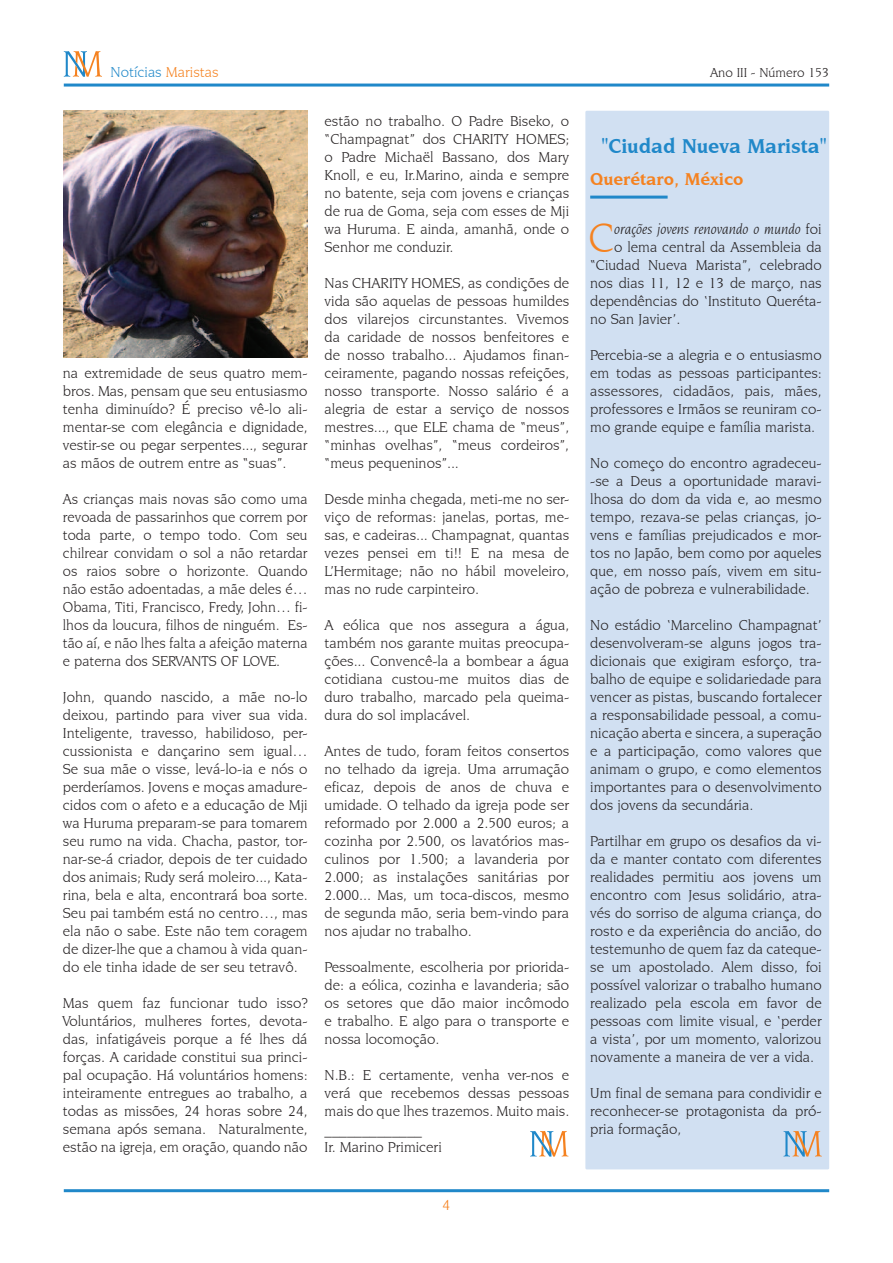
<style>
.page{position:relative;width:893px;height:1263px;background:#fff}
.page>*{position:absolute;margin:0;border:0;box-sizing:border-box;transform-origin:0 0}
.t1{font:italic 42.6px "Novarese IT Cby BT";color:#f58220}
.t2{font:700 21px "Novarese IT Cby BT";color:#2088c9}
.t3{font:700 18px "Novarese IT Cby BT";color:#f58220}
.t4{font:15px/18px "Novarese IT Cby BT";color:#231f20;text-align:justify}
.t5{font:italic 15px "Novarese IT Cby BT";color:#231f20}
.t6{font:15px "Novarese IT Cby BT";color:#2088c9}
.t7{font:15px "Novarese IT Cby BT";color:#f58220}
.t8{font:13.5px "Novarese IT Cby BT";color:#231f20}
.s1{color:#f58220}
.s2{font-style:normal}
</style>
<div class="page">
<hr style="left:64px;top:1189px;width:765px;height:3px;background:#2088c9">
<hr style="left:64px;top:84px;width:765px;height:3px;background:#2088c9">
<svg style="left:64px;top:51px;width:38px;height:26px"></svg>
<svg style="left:530px;top:1131px;width:38px;height:25px"></svg>
<div style="left:585px;top:111px;width:244px;height:1058px;background:#d1e0f2"></div>
<hr style="left:590px;top:196px;width:78px;height:3px;background:#2088c9">
<svg style="left:784px;top:1131px;width:38px;height:25px"></svg>
<img style="left:64px;top:111px;width:243px;height:246px">
<p class="t6" style="left:111px;top:63px;width:110px">Notícias <span class="s1">Maristas</span></p>
<p class="t8" style="left:710px;top:64px;width:121px">Ano III - Número 153</p>
<p class="t4" style="left:63px;top:364px;width:246px">na extremidade de seus quatro mem&shy;bros. Mas, pensam que seu entusiasmo tenha diminuído? É preciso vê-lo ali&shy;mentar-se com elegância e dignidade, vestir-se ou pegar serpentes..., segurar as mãos de outrem entre as “suas”.</p>
<p class="t4" style="left:63px;top:490px;width:246px">As crianças mais novas são como uma revoada de passarinhos que correm por toda parte, o tempo todo. Com seu chilrear convidam o sol a não retardar os raios sobre o horizonte. Quando não estão adoentadas, a mãe deles é… Obama, Titi, Francisco, Fredy, John… fi&shy;lhos da loucura, filhos de ninguém. Es&shy;tão aí, e não lhes falta a afeição materna e paterna dos SERVANTS OF LOVE.</p>
<p class="t4" style="left:63px;top:688px;width:246px">John, quando nascido, a mãe no-lo deixou, partindo para viver sua vida.<br>Inteligente, travesso, habilidoso, per&shy;cussionista e dançarino sem igual… Se sua mãe o visse, levá-lo-ia e nós o perderíamos. Jovens e moças amadure&shy;cidos com o afeto e a educação de Mji wa Huruma preparam-se para tomarem seu rumo na vida. Chacha, pastor, tor&shy;nar-se-á criador, depois de ter cuidado dos animais; Rudy será moleiro..., Kata&shy;rina, bela e alta, encontrará boa sorte.<br>Seu pai também está no centro…, mas ela não o sabe. Este não tem coragem de dizer-lhe que a chamou à vida quan&shy;do ele tinha idade de ser seu tetravô.</p>
<p class="t4" style="left:63px;top:994px;width:246px">Mas quem faz funcionar tudo isso?<br>Voluntários, mulheres fortes, devota&shy;das, infatigáveis porque a fé lhes dá forças. A caridade constitui sua princi&shy;pal ocupação. Há voluntários homens: inteiramente entregues ao trabalho, a todas as missões, 24 horas sobre 24, semana após semana. Naturalmente, estão na igreja, em oração, quando não</p>
<p class="t4" style="left:325px;top:112px;width:246px">estão no trabalho. O Padre Biseko, o “Champagnat” dos CHARITY HOMES; o Padre Michaël Bassano, dos Mary Knoll, e eu, Ir.Marino, ainda e sempre no batente, seja com jovens e crianças de rua de Goma, seja com esses de Mji wa Huruma. E ainda, amanhã, onde o Senhor me conduzir.</p>
<p class="t4" style="left:325px;top:274px;width:246px">Nas CHARITY HOMES, as condições de vida são aquelas de pessoas humildes dos vilarejos circunstantes. Vivemos da caridade de nossos benfeitores e de nosso trabalho... Ajudamos finan&shy;ceiramente, pagando nossas refeições, nosso transporte. Nosso salário é a alegria de estar a serviço de nossos mestres..., que ELE chama de “meus”, “minhas ovelhas”, “meus cordeiros”, “meus pequeninos”...</p>
<p class="t4" style="left:325px;top:490px;width:246px">Desde minha chegada, meti-me no ser&shy;viço de reformas: janelas, portas, me&shy;sas, e cadeiras... Champagnat, quantas vezes pensei em ti!! E na mesa de L’Hermitage; não no hábil moveleiro, mas no rude carpinteiro.</p>
<p class="t4" style="left:325px;top:616px;width:246px">A eólica que nos assegura a água, também nos garante muitas preocupa&shy;ções... Convencê-la a bombear a água cotidiana custou-me muitos dias de duro trabalho, marcado pela queima&shy;dura do sol implacável.</p>
<p class="t4" style="left:325px;top:742px;width:246px">Antes de tudo, foram feitos consertos no telhado da igreja. Uma arrumação eficaz, depois de anos de chuva e umidade. O telhado da igreja pode ser reformado por 2.000 a 2.500 euros; a cozinha por 2.500, os lavatórios mas&shy;culinos por 1.500; a lavanderia por 2.000; as instalações sanitárias por 2.000... Mas, um toca-discos, mesmo de segunda mão, seria bem-vindo para nos ajudar no trabalho.</p>
<p class="t4" style="left:325px;top:958px;width:246px">Pessoalmente, escolheria por priorida&shy;de: a eólica, cozinha e lavanderia; são os setores que dão maior incômodo e trabalho. E algo para o transporte e nossa locomoção.</p>
<p class="t4" style="left:325px;top:1066px;width:246px;text-align:left">N.B.: E certamente, venha ver-nos e verá que recebemos dessas pessoas mais do que lhes trazemos. Muito mais. _____________<br>Ir. Marino Primiceri</p>
<p class="t7" style="left:443px;top:1196px;width:9px">4</p>
<h2 class="t2" style="left:601px;top:133px;width:227px">"Ciudad Nueva Marista"</h2>
<p class="t3" style="left:590px;top:168px;width:155px">Querétaro, México</p>
<h1 class="t1" style="left:588px;top:213px;width:27px">C</h1>
<p class="t5" style="left:614px;top:220px;width:209px">orações jovens renovando o mundo <span class="s2">foi</span></p>
<p class="t4" style="left:614px;top:238px;width:209px">o lema central da Assembleia da</p>
<p class="t4" style="left:590px;top:256px;width:233px">“Ciudad Nueva Marista”, celebrado</p>
<p class="t4" style="left:590px;top:274px;width:233px">nos dias 11, 12 e 13 de março, nas</p>
<p class="t4" style="left:590px;top:292px;width:233px">dependências do ‘Instituto Queréta-</p>
<p class="t4" style="left:590px;top:310px;width:91px">no San Javier’.</p>
<p class="t4" style="left:590px;top:346px;width:233px">Percebia-se a alegria e o entusiasmo em todas as pessoas participantes: assessores, cidadãos, pais, mães, professores e Irmãos se reuniram co&shy;mo grande equipe e família marista.</p>
<p class="t4" style="left:590px;top:454px;width:233px">No começo do encontro agradeceu--se a Deus a oportunidade maravi&shy;lhosa do dom da vida e, ao mesmo tempo, rezava-se pelas crianças, jo&shy;vens e famílias prejudicados e mor&shy;tos no Japão, bem como por aqueles que, em nosso país, vivem em situ&shy;ação de pobreza e vulnerabilidade.</p>
<p class="t4" style="left:590px;top:616px;width:233px">No estádio ‘Marcelino Champagnat’ desenvolveram-se alguns jogos tra&shy;dicionais que exigiram esforço, tra&shy;balho de equipe e solidariedade para vencer as pistas, buscando fortalecer a responsabilidade pessoal, a comu&shy;nicação aberta e sincera, a superação e a participação, como valores que animam o grupo, e como elementos importantes para o desenvolvimento dos jovens da secundária.</p>
<p class="t4" style="left:590px;top:832px;width:233px">Partilhar em grupo os desafios da vi&shy;da e manter contato com diferentes realidades permitiu aos jovens um encontro com Jesus solidário, atra&shy;vés do sorriso de alguma criança, do rosto e da experiência do ancião, do testemunho de quem faz da cateque&shy;se um apostolado. Alem disso, foi possível valorizar o trabalho humano realizado pela escola em favor de pessoas com limite visual, e ‘perder a vista’, por um momento, valorizou novamente a maneira de ver a vida.</p>
<p class="t4" style="left:590px;top:1084px;width:233px">Um final de semana para condividir e reconhecer-se protagonista da pró&shy;pria formação,</p>
</div>
